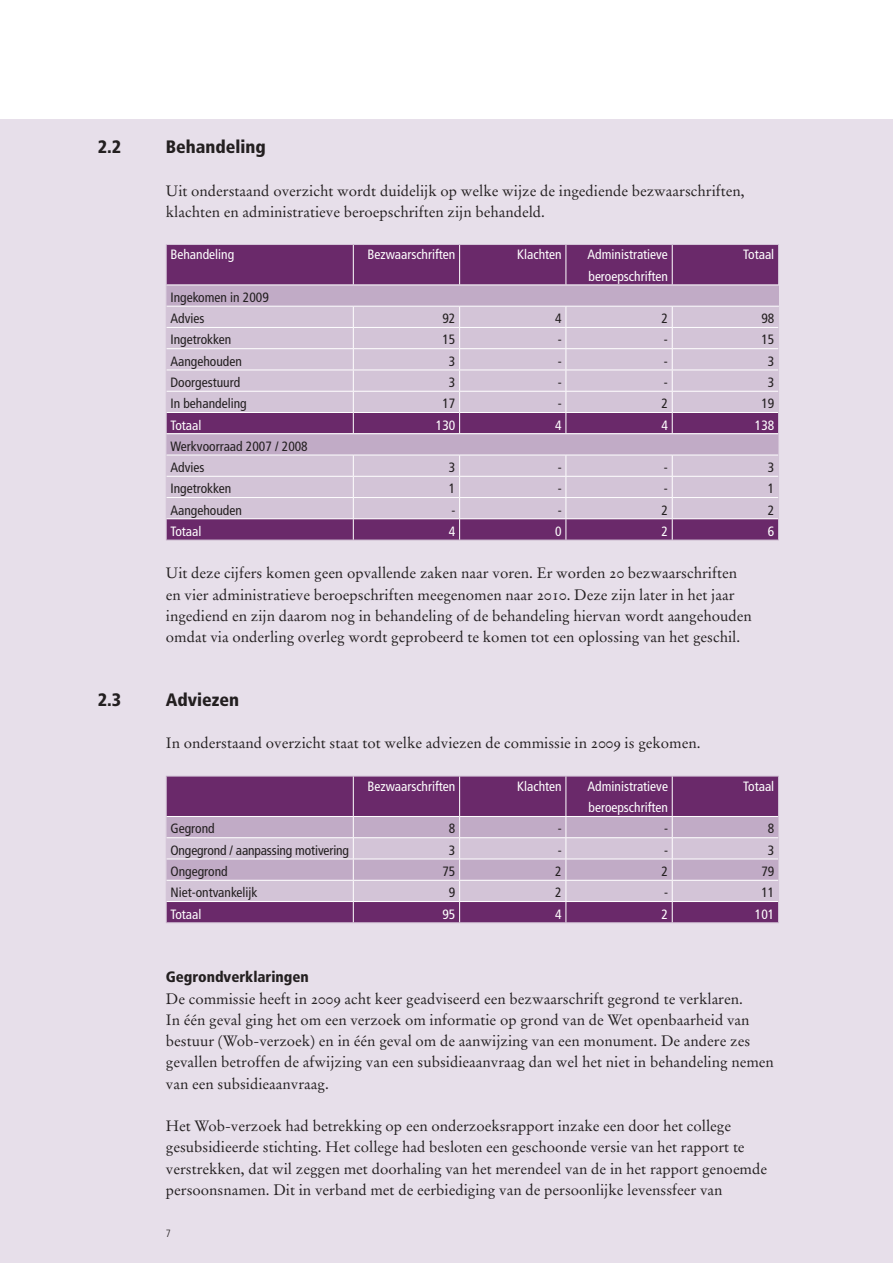
<style>
.page{position:relative;width:893px;height:1263px;background:#fff}
.page>*{position:absolute;margin:0;border:0;box-sizing:border-box;transform-origin:0 0}
.t1{font:900 condensed 18px "Frutiger LT Std";color:#231f20}
.t2{font:15px/21.3px "Stempel Garamond LT Std";color:#231f20}
.t3{font:900 condensed 15px "Frutiger LT Std";color:#231f20}
.t4{font:condensed 13.5px/21.3px "Frutiger LT Std";color:#231f20}
.t5{font:condensed 13.5px/21.3px "Frutiger LT Std";color:#fff}
.t6{font:300 condensed 10.5px "Frutiger LT Std";color:#231f20}
</style>
<div class="page">
<div style="left:0;top:119px;width:893px;height:1144px;background:#e7dfea"></div>
<div style="left:167px;top:245px;width:611px;height:40px;background:#6a296a"></div>
<hr style="left:166px;top:245px;width:1px;height:40px;background:#d3c4d7">
<hr style="left:166px;top:244px;width:187px;height:1px;background:#d3c4d7">
<hr style="left:353px;top:244px;width:107px;height:1px;background:#d3c4d7">
<hr style="left:460px;top:244px;width:106px;height:1px;background:#d3c4d7">
<hr style="left:566px;top:244px;width:106px;height:1px;background:#d3c4d7">
<hr style="left:778px;top:245px;width:1px;height:40px;background:#d3c4d7">
<hr style="left:672px;top:244px;width:107px;height:1px;background:#d3c4d7">
<hr style="left:166px;top:540px;width:187px;height:1px;background:#d3c4d7">
<hr style="left:353px;top:540px;width:107px;height:1px;background:#d3c4d7">
<hr style="left:460px;top:540px;width:106px;height:1px;background:#d3c4d7">
<hr style="left:566px;top:540px;width:106px;height:1px;background:#d3c4d7">
<hr style="left:672px;top:540px;width:107px;height:1px;background:#d3c4d7">
<hr style="left:353px;top:245px;width:1px;height:40px;background:#fff">
<hr style="left:459px;top:245px;width:1px;height:40px;background:#fff">
<hr style="left:566px;top:245px;width:1px;height:40px;background:#fff">
<hr style="left:672px;top:245px;width:1px;height:40px;background:#fff">
<svg style="left:166px;top:285px;width:613px;height:255px;background:#c1aac5"></svg>
<div style="left:167px;top:777px;width:611px;height:39px;background:#6a296a"></div>
<hr style="left:166px;top:776px;width:1px;height:40px;background:#d3c4d7">
<hr style="left:166px;top:776px;width:187px;height:1px;background:#d3c4d7">
<hr style="left:353px;top:776px;width:107px;height:1px;background:#d3c4d7">
<hr style="left:460px;top:776px;width:106px;height:1px;background:#d3c4d7">
<hr style="left:566px;top:776px;width:106px;height:1px;background:#d3c4d7">
<hr style="left:778px;top:776px;width:1px;height:40px;background:#d3c4d7">
<hr style="left:672px;top:776px;width:107px;height:1px;background:#d3c4d7">
<hr style="left:166px;top:922px;width:187px;height:1px;background:#d3c4d7">
<hr style="left:353px;top:922px;width:107px;height:1px;background:#d3c4d7">
<hr style="left:460px;top:922px;width:106px;height:1px;background:#d3c4d7">
<hr style="left:566px;top:922px;width:106px;height:1px;background:#d3c4d7">
<hr style="left:672px;top:922px;width:107px;height:1px;background:#d3c4d7">
<hr style="left:353px;top:776px;width:1px;height:40px;background:#fff">
<hr style="left:459px;top:776px;width:1px;height:40px;background:#fff">
<hr style="left:566px;top:776px;width:1px;height:40px;background:#fff">
<hr style="left:672px;top:776px;width:1px;height:40px;background:#fff">
<svg style="left:166px;top:816px;width:613px;height:106px;background:#baa0be"></svg>
<p class="t1" style="left:98px;top:136px;width:25px">2.2</p>
<p class="t1" style="left:166px;top:136px;width:102px">Behandeling</p>
<p class="t2" style="left:166px;top:180px;width:580px">Uit onderstaand overzicht wordt duidelijk op welke wijze de ingediende bezwaarschriften, klachten en administratieve beroepschriften zijn behandeld.</p>
<p class="t5" style="left:170px;top:244px;width:65px">Behandeling</p>
<p class="t5" style="left:368px;top:244px;width:89px">Bezwaarschriften</p>
<p class="t5" style="left:517px;top:244px;width:46px">Klachten</p>
<p class="t5" style="left:587px;top:244px;width:82px">Administratieve beroepschriften</p>
<p class="t5" style="left:743px;top:244px;width:32px">Totaal</p>
<p class="t4" style="left:170px;top:287px;width:100px">Ingekomen in 2009<br>Advies</p>
<p class="t4" style="left:442px;top:308px;width:14px">92</p>
<p class="t4" style="left:555px;top:308px;width:8px">4</p>
<p class="t4" style="left:661px;top:308px;width:8px">2</p>
<p class="t4" style="left:761px;top:308px;width:14px">98</p>
<p class="t4" style="left:170px;top:329px;width:62px">Ingetrokken</p>
<p class="t4" style="left:442px;top:329px;width:14px">15</p>
<p class="t4" style="left:558px;top:329px;width:5px">-</p>
<p class="t4" style="left:664px;top:329px;width:5px">-</p>
<p class="t4" style="left:761px;top:329px;width:14px">15</p>
<p class="t4" style="left:170px;top:350px;width:73px">Aangehouden</p>
<p class="t4" style="left:449px;top:350px;width:8px">3</p>
<p class="t4" style="left:558px;top:350px;width:5px">-</p>
<p class="t4" style="left:664px;top:350px;width:5px">-</p>
<p class="t4" style="left:768px;top:350px;width:8px">3</p>
<p class="t4" style="left:170px;top:372px;width:71px">Doorgestuurd</p>
<p class="t4" style="left:449px;top:372px;width:8px">3</p>
<p class="t4" style="left:558px;top:372px;width:5px">-</p>
<p class="t4" style="left:664px;top:372px;width:5px">-</p>
<p class="t4" style="left:768px;top:372px;width:8px">3</p>
<p class="t4" style="left:170px;top:393px;width:78px">In behandeling</p>
<p class="t4" style="left:442px;top:393px;width:14px">17</p>
<p class="t4" style="left:558px;top:393px;width:5px">-</p>
<p class="t4" style="left:661px;top:393px;width:8px">2</p>
<p class="t4" style="left:761px;top:393px;width:14px">19</p>
<p class="t5" style="left:170px;top:414px;width:32px">Totaal</p>
<p class="t5" style="left:436px;top:414px;width:21px">130</p>
<p class="t5" style="left:555px;top:414px;width:8px">4</p>
<p class="t5" style="left:661px;top:414px;width:8px">4</p>
<p class="t5" style="left:755px;top:414px;width:21px">138</p>
<p class="t4" style="left:170px;top:435px;width:139px">Werkvoorraad 2007 / 2008<br>Advies</p>
<p class="t4" style="left:449px;top:457px;width:8px">3</p>
<p class="t4" style="left:558px;top:457px;width:5px">-</p>
<p class="t4" style="left:664px;top:457px;width:5px">-</p>
<p class="t4" style="left:768px;top:457px;width:8px">3</p>
<p class="t4" style="left:170px;top:478px;width:62px">Ingetrokken</p>
<p class="t4" style="left:449px;top:478px;width:8px">1</p>
<p class="t4" style="left:558px;top:478px;width:5px">-</p>
<p class="t4" style="left:664px;top:478px;width:5px">-</p>
<p class="t4" style="left:768px;top:478px;width:8px">1</p>
<p class="t4" style="left:170px;top:499px;width:73px">Aangehouden</p>
<p class="t4" style="left:451px;top:499px;width:5px">-</p>
<p class="t4" style="left:558px;top:499px;width:5px">-</p>
<p class="t4" style="left:661px;top:499px;width:8px">2</p>
<p class="t4" style="left:768px;top:499px;width:8px">2</p>
<p class="t5" style="left:170px;top:521px;width:32px">Totaal</p>
<p class="t5" style="left:449px;top:521px;width:8px">4</p>
<p class="t5" style="left:555px;top:521px;width:8px">0</p>
<p class="t5" style="left:661px;top:521px;width:8px">2</p>
<p class="t5" style="left:768px;top:521px;width:8px">6</p>
<p class="t2" style="left:166px;top:563px;width:587px">Uit deze cijfers komen geen opvallende zaken naar voren. Er worden 20 bezwaarschriften en vier administratieve beroepschriften meegenomen naar 2010. Deze zijn later in het jaar ingediend en zijn daarom nog in behandeling of de behandeling hiervan wordt aangehouden omdat via onderling overleg wordt geprobeerd te komen tot een oplossing van het geschil.</p>
<p class="t1" style="left:98px;top:689px;width:25px">2.3</p>
<p class="t1" style="left:166px;top:689px;width:75px">Adviezen</p>
<p class="t2" style="left:166px;top:733px;width:536px">In onderstaand overzicht staat tot welke adviezen de commissie in 2009 is gekomen.</p>
<p class="t5" style="left:368px;top:776px;width:89px">Bezwaarschriften</p>
<p class="t5" style="left:517px;top:776px;width:46px">Klachten</p>
<p class="t5" style="left:587px;top:776px;width:82px">Administratieve beroepschriften</p>
<p class="t5" style="left:743px;top:776px;width:32px">Totaal</p>
<p class="t4" style="left:170px;top:818px;width:46px">Gegrond</p>
<p class="t4" style="left:449px;top:818px;width:8px">8</p>
<p class="t4" style="left:558px;top:818px;width:5px">-</p>
<p class="t4" style="left:664px;top:818px;width:5px">-</p>
<p class="t4" style="left:768px;top:818px;width:8px">8</p>
<p class="t4" style="left:170px;top:839px;width:180px">Ongegrond / aanpassing motivering</p>
<p class="t4" style="left:449px;top:839px;width:8px">3</p>
<p class="t4" style="left:558px;top:839px;width:5px">-</p>
<p class="t4" style="left:664px;top:839px;width:5px">-</p>
<p class="t4" style="left:768px;top:839px;width:8px">3</p>
<p class="t4" style="left:170px;top:861px;width:59px">Ongegrond</p>
<p class="t4" style="left:442px;top:861px;width:14px">75</p>
<p class="t4" style="left:555px;top:861px;width:8px">2</p>
<p class="t4" style="left:661px;top:861px;width:8px">2</p>
<p class="t4" style="left:761px;top:861px;width:14px">79</p>
<p class="t4" style="left:170px;top:882px;width:88px">Niet-ontvankelijk</p>
<p class="t4" style="left:449px;top:882px;width:8px">9</p>
<p class="t4" style="left:555px;top:882px;width:8px">2</p>
<p class="t4" style="left:664px;top:882px;width:5px">-</p>
<p class="t4" style="left:761px;top:882px;width:14px">11</p>
<p class="t5" style="left:170px;top:903px;width:32px">Totaal</p>
<p class="t5" style="left:442px;top:903px;width:14px">95</p>
<p class="t5" style="left:555px;top:903px;width:8px">4</p>
<p class="t5" style="left:661px;top:903px;width:8px">2</p>
<p class="t5" style="left:755px;top:903px;width:21px">101</p>
<p class="t3" style="left:166px;top:968px;width:145px">Gegrondverklaringen</p>
<p class="t2" style="left:166px;top:988px;width:609px">De commissie heeft in 2009 acht keer geadviseerd een bezwaarschrift gegrond te verklaren.<br>In één geval ging het om een verzoek om informatie op grond van de Wet openbaarheid van bestuur (Wob-verzoek) en in één geval om de aanwijzing van een monument. De andere zes gevallen betroffen de afwijzing van een subsidieaanvraag dan wel het niet in behandeling nemen van een subsidieaanvraag.</p>
<p class="t2" style="left:166px;top:1115px;width:603px">Het Wob-verzoek had betrekking op een onderzoeksrapport inzake een door het college gesubsidieerde stichting. Het college had besloten een geschoonde versie van het rapport te verstrekken, dat wil zeggen met doorhaling van het merendeel van de in het rapport genoemde persoonsnamen. Dit in verband met de eerbiediging van de persoonlijke levenssfeer van</p>
<p class="t6" style="left:166px;top:1228px;width:7px">7</p>
</div>
